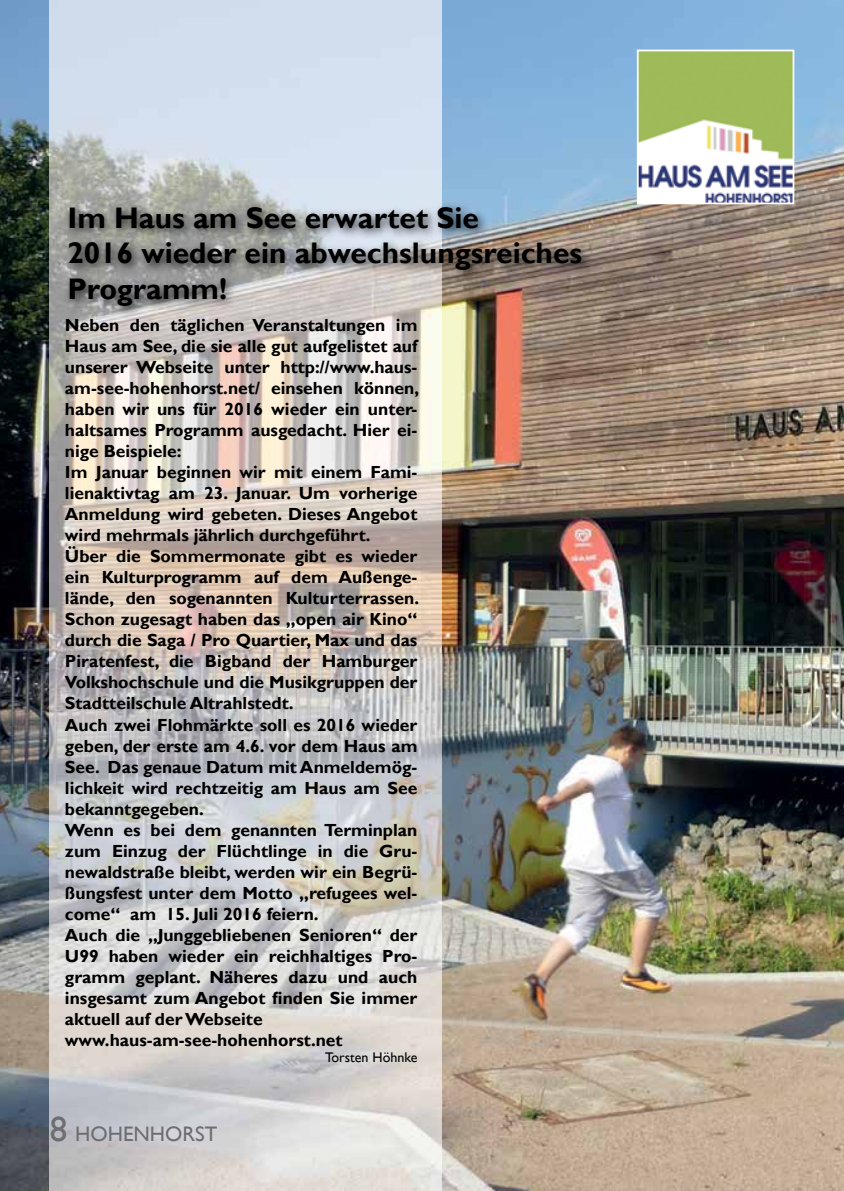
<style>
.page{position:relative;width:844px;height:1191px;background:#fff}
.page>*{position:absolute;margin:0;border:0;box-sizing:border-box;transform-origin:0 0}
.t1{font:700 29.75px/35.7px "Gill Sans";color:#000}
.t2{font:21px "Gill Sans";color:#6d6e71}
.t3{font:700 17.5px/21px "Gill Sans";color:#000}
.t4{font:14px "Gill Sans";color:#000}
.s1{font-size:35px}
</style>
<div class="page">
<img style="left:0;top:0;width:843px;height:1191px">
<img style="left:50px;top:0;width:391px;height:1191px">
<img style="left:639px;top:53px;width:152px;height:148px">
<div style="left:636px;top:50px;width:158px;height:154px;border:2px solid #fff"></div>
<div style="left:64px;top:201px;width:529px;height:118px;background:#000;opacity:.75"></div>
<h1 class="t1" style="left:67px;top:201px;width:516px">Im Haus am See erwartet Sie<br>2016 wieder ein abwechslungsreiches<br>Programm!</h1>
<p class="t3" style="left:65px;top:315px;width:355px">Neben den täglichen Veranstaltungen im Haus am See, die sie alle gut aufgelistet auf unserer Webseite unter http://www.haus&shy;am-see-hohenhorst.net/ einsehen können, haben wir uns für 2016 wieder ein unter&shy;haltsames Programm ausgedacht. Hier ei&shy;nige Beispiele:<br>Im Januar beginnen wir mit einem Fami&shy;lienaktivtag am 23. Januar. Um vorherige Anmeldung wird gebeten. Dieses Angebot wird mehrmals jährlich durchgeführt.<br>Über die Sommermonate gibt es wieder ein Kulturprogramm auf dem Außenge&shy;lände, den sogenannten Kulturterrassen.<br>Schon zugesagt haben das „open air Kino“ durch die Saga / Pro Quartier, Max und das Piratenfest, die Bigband der Hamburger Volkshochschule und die Musikgruppen der Stadtteilschule Altrahlstedt.<br>Auch zwei Flohmärkte soll es 2016 wieder geben, der erste am 4.6. vor dem Haus am See. Das genaue Datum mit Anmeldemög&shy;lichkeit wird rechtzeitig am Haus am See bekanntgegeben.<br>Wenn es bei dem genannten Terminplan zum Einzug der Flüchtlinge in die Gru&shy;newaldstraße bleibt, werden wir ein Begrü&shy;ßungsfest unter dem Motto „refugees wel&shy;come“ am 15. Juli 2016 feiern.<br>Auch die „Junggebliebenen Senioren“ der U99 haben wieder ein reichhaltiges Pro&shy;gramm geplant. Näheres dazu und auch insgesamt zum Angebot finden Sie immer aktuell auf der Webseite www.haus-am-see-hohenhorst.net</p>
<p class="t4" style="left:325px;top:1049px;width:94px">Torsten Höhnke</p>
<p class="t2" style="left:50px;top:1121px;width:169px"><span class="s1">8</span> HOHENHORST</p>
</div>
